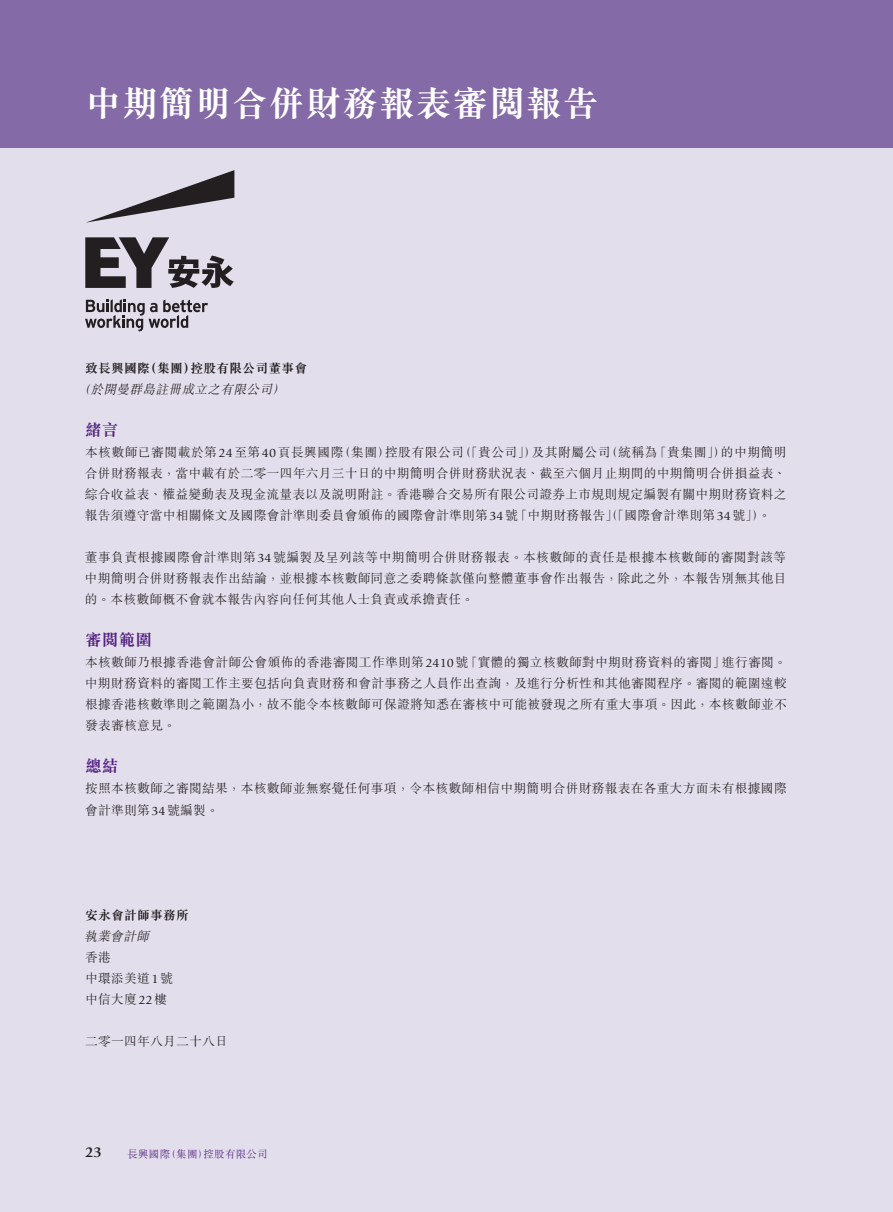
<style>
.page{position:relative;width:893px;height:1212px;background:#fff}
.page>*{position:absolute;margin:0;border:0;box-sizing:border-box;transform-origin:0 0}
.t1{font:700 36px "M Sung HK";letter-spacing:.02em;color:#fff}
.t2{font:700 16.5px "M Sung HK";letter-spacing:.02em;color:#52227f}
.t3{font:700 15px "Giovanni Std";color:#231f20}
.t4{font:300 12.75px/21px "M Sung HK";letter-spacing:.02em;color:#231f20}
.t5{font:700 12.75px "M Sung HK";letter-spacing:.02em;color:#231f20}
.t6{font:italic 300 12.75px "M Sung HK";color:#231f20}
.t7{font:300 12.75px "M Sung HK";letter-spacing:.04em;color:#231f20}
.t8{font:300 10.5px "M Sung HK";letter-spacing:.02em;color:#52227f}
.s1{font-family:"Giovanni Std";font-weight:400}
</style>
<div class="page">
<div style="left:0;top:0;width:893px;height:170px;background:#846aa6"></div>
<div style="left:0;top:149px;width:893px;height:1063px;background:#e3deec"></div>
<svg style="left:85px;top:299px;width:123px;height:32px"></svg>
<svg style="left:85px;top:237px;width:149px;height:51px"></svg>
<svg style="left:86px;top:170px;width:148px;height:53px"></svg>
<h1 class="t1" style="left:85px;top:86px;width:515px">中期簡明合併財務報表審閱報告</h1>
<p class="t5" style="left:144px;top:362px;width:53px">（集團）</p>
<p class="t5" style="left:190px;top:362px;width:118px">控股有限公司董事會</p>
<p class="t5" style="left:85px;top:362px;width:66px">致長興國際</p>
<p class="t6" style="left:90px;top:381px;width:187px">於開曼群島註冊成立之有限公司</p>
<p class="t6" style="left:78px;top:381px;width:18px">（</p>
<p class="t2" style="left:85px;top:422px;width:35px">緒言</p>
<p class="t6" style="left:272px;top:381px;width:18px">(</p>
<p class="t7" style="left:85px;top:444px;width:260px">本核數師已審閱載於第<span class="s1">24</span>至第<span class="s1">40</span>頁長興國際</p>
<p class="t4" style="left:85px;top:462px;width:703px">合併財務報表，當中載有於二零一四年六月三十日的中期簡明合併財務狀況表、截至六個月止期間的中期簡明合併損益表、</p>
<p class="t4" style="left:85px;top:483px;width:703px">綜合收益表、權益變動表及現金流量表以及說明附註。香港聯合交易所有限公司證券上市規則規定編製有關中期財務資料之</p>
<p class="t4" style="left:515px;top:504px;width:258px">「中期財務報告」（「國際會計準則第<span class="s1">3 4</span> 號 。(「</p>
<p class="t4" style="left:721px;top:441px;width:67px">的中期簡明</p>
<p class="t4" style="left:385px;top:441px;width:80px">控股有限公司</p>
<p class="t4" style="left:605px;top:441px;width:54px">（統稱為</p>
<p class="t4" style="left:459px;top:441px;width:80px">（「貴公司」）</p>
<p class="t4" style="left:532px;top:441px;width:80px">及其附屬公司</p>
<p class="t4" style="left:654px;top:441px;width:73px">「貴集團」）</p>
<p class="t4" style="left:338px;top:441px;width:54px">（集團）</p>
<p class="t4" style="left:85px;top:504px;width:435px">報告須遵守當中相關條文及國際會計準則委員會頒佈的國際會計準則第<span class="s1">34</span>號</p>
<p class="t4" style="left:85px;top:546px;width:703px;text-align:justify">董事負責根據國際會計準則第<span class="s1">34</span>號編製及呈列該等中期簡明合併財務報表。本核數師的責任是根據本核數師的審閱對該等中期簡明合併財務報表作出結論，並根據本核數師同意之委聘條款僅向整體董事會作出報告，除此之外，本報告別無其他目的。本核數師概不會就本報告內容向任何其他人士負責或承擔責任。</p>
<p class="t2" style="left:85px;top:632px;width:68px">審閱範圍</p>
<p class="t4" style="left:722px;top:651px;width:66px">進行審閱。</p>
<p class="t4" style="left:465px;top:651px;width:262px">「實體的獨立核數師對中期財務資料的審閱」</p>
<p class="t4" style="left:85px;top:651px;width:703px">本核數師乃根據香港會計師公會頒佈的香港審閱工作準則第<span class="s1">2410</span>號<br>中期財務資料的審閱工作主要包括向負責財務和會計事務之人員作出查詢，及進行分析性和其他審閱程序。審閱的範圍遠較根據香港核數準則之範圍為小，故不能令本核數師可保證將知悉在審核中可能被發現之所有重大事項。因此，本核數師並不發表審核意見。</p>
<p class="t2" style="left:85px;top:758px;width:35px">總結</p>
<p class="t4" style="left:85px;top:777px;width:703px">按照本核數師之審閱結果，本核數師並無察覺任何事項，令本核數師相信中期簡明合併財務報表在各重大方面未有根據國際會計準則第<span class="s1">34</span>號編製。</p>
<p class="t5" style="left:85px;top:908px;width:105px">安永會計師事務所</p>
<p class="t6" style="left:84px;top:927px;width:70px">執業會計師</p>
<p class="t4" style="left:85px;top:945px;width:89px">香港<br>中環添美道<span class="s1">1</span>號中信大廈<span class="s1">22</span>樓</p>
<p class="t4" style="left:85px;top:1029px;width:144px">二零一四年八月二十八日</p>
<p class="t3" style="left:85px;top:1143px;width:18px">23</p>
<p class="t8" style="left:204px;top:1146px;width:66px">控股有限公司</p>
<p class="t8" style="left:128px;top:1146px;width:44px">長興國際</p>
<p class="t8" style="left:166px;top:1146px;width:44px">（集團）</p>
</div>
